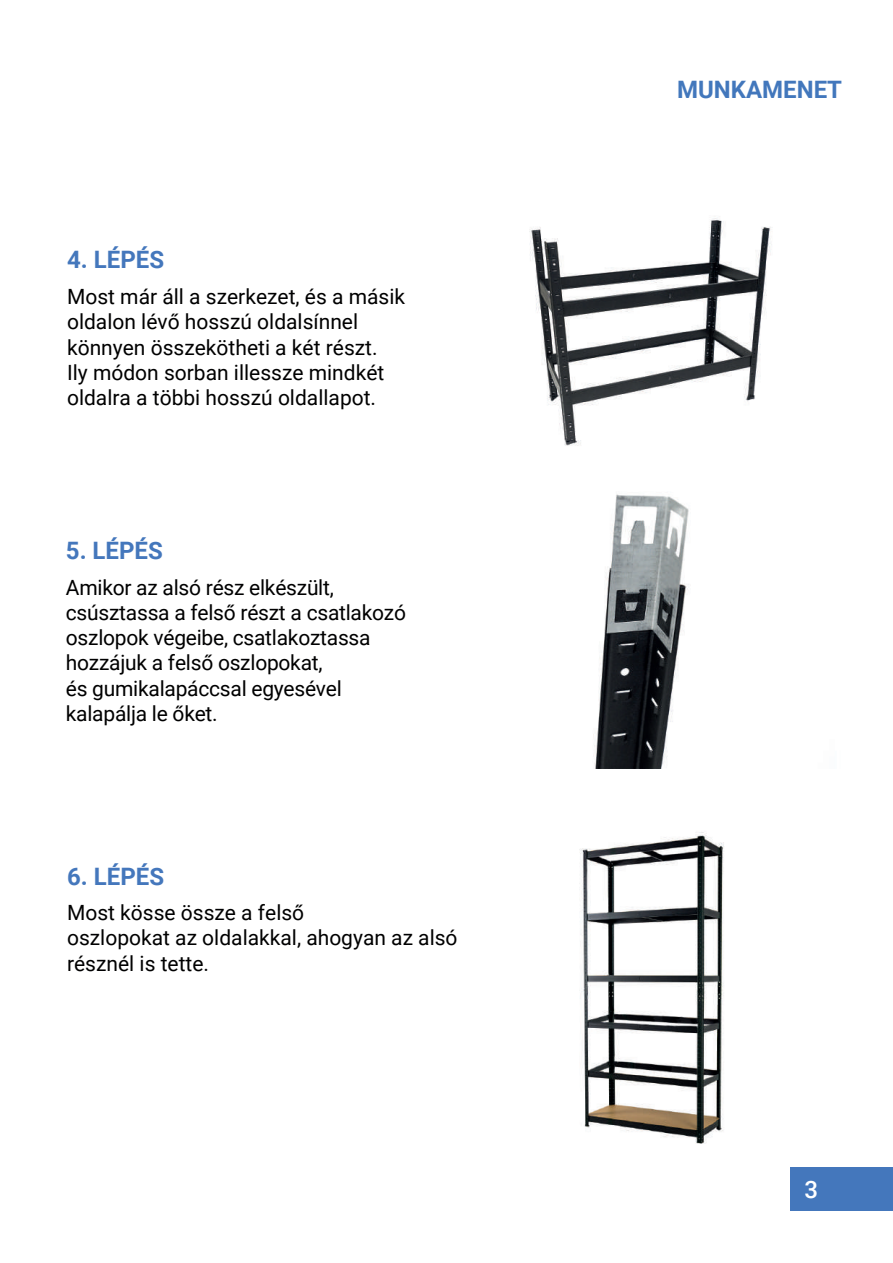
<style>
.page{position:relative;width:893px;height:1263px;background:#fff}
.page>*{position:absolute;margin:0;border:0;box-sizing:border-box;transform-origin:0 0}
.t1{font:700 24px "Roboto";color:#4477bc}
.t2{font:700 24px "Roboto";color:#4277bc}
.t3{font:500 24px "Roboto";color:#fff}
.t4{font:21px/25.2px "Roboto";color:#000001}
</style>
<div class="page">
<img style="left:579px;top:832px;width:145px;height:312px">
<div style="left:790px;top:1167px;width:103px;height:43px;background:#4477bc"></div>
<img style="left:529px;top:218px;width:243px;height:228px">
<img style="left:593px;top:494px;width:96px;height:275px">
<p class="t1" style="left:67px;top:243px;width:99px">4. LÉPÉS</p>
<p class="t4" style="left:67px;top:283px;width:340px">Most már áll a szerkezet, és a másik oldalon lévő hosszú oldalsínnel könnyen összekötheti a két részt.<br>Ily módon sorban illessze mindkét oldalra a többi hosszú oldallapot.</p>
<p class="t1" style="left:66px;top:534px;width:99px">5. LÉPÉS</p>
<p class="t4" style="left:66px;top:574px;width:342px">Amikor az alsó rész elkészült, csúsztassa a felső részt a csatlakozó oszlopok végeibe, csatlakoztassa hozzájuk a felső oszlopokat,<br>és gumikalapáccsal egyesével kalapálja le őket.</p>
<p class="t1" style="left:67px;top:859px;width:99px">6. LÉPÉS</p>
<p class="t4" style="left:67px;top:899px;width:392px">Most kösse össze a felső<br>oszlopokat az oldalakkal, ahogyan az alsó résznél is tette.</p>
<p class="t2" style="left:677px;top:72px;width:166px">MUNKAMENET</p>
<p class="t3" style="left:804px;top:1172px;width:15px">3</p>
</div>
